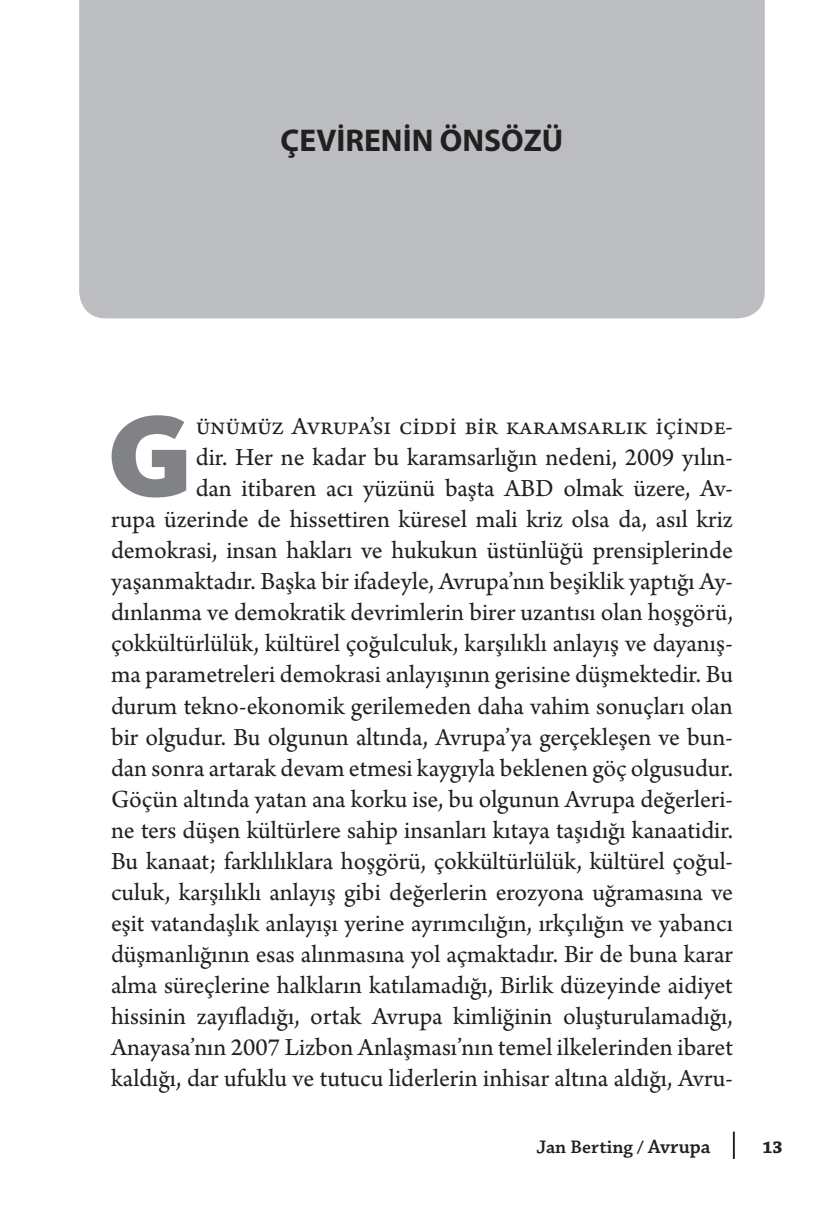
<style>
.page{position:relative;width:828px;height:1211px;background:#fff}
.page>*{position:absolute;margin:0;border:0;box-sizing:border-box;transform-origin:0 0}
.Bölüm_İlk_Paragraf{font:900 119.02px "Kievit OT";color:#808285}
.Duman_Bölüm_Adı{font:700 31.5px "Myriad Pro";color:#231f20}
.Bölüm_İlk_Paragraf-2{font:25.88px/31.1px "Arno Pro";color:#231f20;text-align:right}
.t1{font:600 19.12px "Chaparral Pro";color:#231f20}
.t2{font:700 18px "Chaparral Pro";color:#231f20}
.s1{font-size:18px}
.s2{font-size:20.25px}
</style>
<div class="page">
<div style="left:79px;top:0;width:686px;height:318px;background:#bcbdc0"></div>
<hr style="left:733px;top:1131px;width:2px;height:28px;background:#231f20">
<p class="Duman_Bölüm_Adı" style="left:281px;top:119px;width:284px">ÇEVİRENİN ÖNSÖZÜ</p>
<p class="Bölüm_İlk_Paragraf" style="left:107px;top:384px;width:86px">G</p>
<p class="Bölüm_İlk_Paragraf-2" style="left:111px;top:412px;width:623px">ünümüz Avrupa’sı ciddi bir karamsarlık içinde-<br>dir. Her ne kadar bu karamsarlığın nedeni, 2009 yılın-<br>dan itibaren acı yüzünü başta ABD olmak üzere, Av-<br>rupa üzerinde de hissettiren küresel mali kriz olsa da, asıl kriz demokrasi, insan hakları ve hukukun üstünlüğü prensiplerinde yaşanmaktadır. Başka bir ifadeyle, Avrupa’nın beşiklik yaptığı Ay&shy;dınlanma ve demokratik devrimlerin birer uzantısı olan hoşgörü, çokkültürlülük, kültürel çoğulculuk, karşılıklı anlayış ve dayanış&shy;ma parametreleri demokrasi anlayışının gerisine düşmektedir. Bu durum tekno-ekonomik gerilemeden daha vahim sonuçları olan bir olgudur. Bu olgunun altında, Avrupa’ya gerçekleşen ve bun&shy;dan sonra artarak devam etmesi kaygıyla beklenen göç olgusudur.<br>Göçün altında yatan ana korku ise, bu olgunun Avrupa değerleri&shy;ne ters düşen kültürlere sahip insanları kıtaya taşıdığı kanaatidir.<br>Bu kanaat; farklılıklara hoşgörü, çokkültürlülük, kültürel çoğul&shy;culuk, karşılıklı anlayış gibi değerlerin erozyona uğramasına ve eşit vatandaşlık anlayışı yerine ayrımcılığın, ırkçılığın ve yabancı düşmanlığının esas alınmasına yol açmaktadır. Bir de buna karar alma süreçlerine halkların katılamadığı, Birlik düzeyinde aidiyet hissinin zayıfladığı, ortak Avrupa kimliğinin oluşturulamadığı, Anayasa’nın 2007 Lizbon Anlaşması’nın temel ilkelerinden ibaret kaldığı, dar ufuklu ve tutucu liderlerin inhisar altına aldığı, Avru-</p>
<p class="t1" style="left:536px;top:1136px;width:176px">Jan Berting <span class="s1">/</span> <span class="s2">Avrupa</span></p>
<p class="t2" style="left:762px;top:1136px;width:22px">13</p>
</div>
